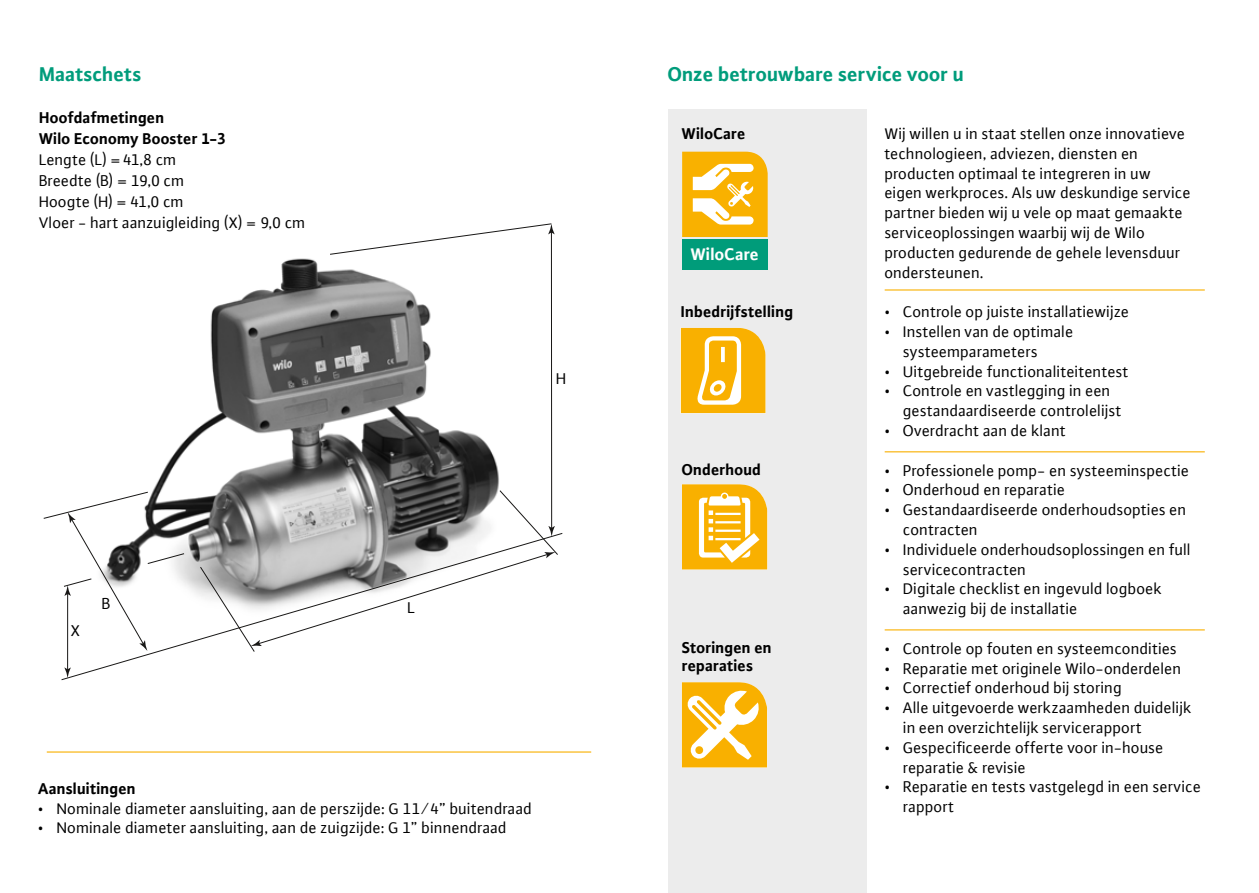
<style>
.page{position:relative;width:1259px;height:893px;background:#fff}
.page>*{position:absolute;margin:0;border:0;box-sizing:border-box;transform-origin:0 0}
.t1{font:700 21px "WILO Plus FM";letter-spacing:-.005em;color:#009c7b}
.t2{font:700 17.7px "WILO Plus FM";color:#fff}
.t3{font:16.8px "WILO Plus FM";color:#000}
.t4{font:16.5px/19.8px "WILO Plus FM";color:#000}
.t5{font:700 16.5px/18px "WILO Plus FM";color:#000}
</style>
<div class="page">
<img style="left:147px;top:234px;width:408px;height:299px">
<svg style="left:61px;top:533px;width:502px;height:147px"></svg>
<hr style="left:551px;top:231px;width:1px;height:298px;background:#181716">
<svg style="left:329px;top:223px;width:225px;height:32px"></svg>
<hr style="left:67px;top:592px;width:1px;height:79px;background:#181716">
<svg style="left:64px;top:667px;width:7px;height:11px"></svg>
<svg style="left:43px;top:492px;width:142px;height:159px"></svg>
<svg style="left:200px;top:490px;width:358px;height:162px"></svg>
<hr style="left:47px;top:751px;width:544px;height:2px;background:#f9b000">
<hr style="left:884px;top:629px;width:320px;height:1px;background:#f9b000">
<hr style="left:884px;top:451px;width:320px;height:1px;background:#f9b000">
<hr style="left:884px;top:289px;width:320px;height:2px;background:#f9b000">
<div style="left:668px;top:109px;width:198px;height:784px;background:#ececec"></div>
<div style="left:682px;top:239px;width:85px;height:30px;background:#009c7a"></div>
<svg style="left:682px;top:152px;width:85px;height:85px;background:#fac441"></svg>
<svg style="left:681px;top:328px;width:85px;height:85px;background:#f9be2e"></svg>
<svg style="left:682px;top:484px;width:85px;height:86px;background:#fac340"></svg>
<svg style="left:682px;top:682px;width:85px;height:86px;background:#fac74d"></svg>
<p class="t1" style="left:39px;top:59px;width:104px">Maatschets</p>
<p class="t1" style="left:668px;top:59px;width:298px">Onze betrouwbare service voor u</p>
<p class="t5" style="left:39px;top:106px;width:188px;line-height:21px">Hoofdafmetingen<br>Wilo Economy Booster 1-3</p>
<p class="t4" style="left:39px;top:148px;width:268px;line-height:21px">Lengte (L) =41,8 cm<br>Breedte (B) = 19,0 cm<br>Hoogte (H) = 41,0 cm<br>Vloer - hart aanzuigleiding (X) = 9,0 cm</p>
<p class="t5" style="left:682px;top:124px;width:65px">WiloCare</p>
<p class="t4" style="left:884px;top:123px;width:308px">Wij willen u in staat stellen onze innovatieve technologieen, adviezen, diensten en producten optimaal te integreren in uw eigen werkproces. Als uw deskundige service partner bieden wij u vele op maat gemaakte serviceoplossingen waarbij wij de Wilo producten gedurende de gehele levensduur ondersteunen.</p>
<p class="t4" style="left:884px;top:302px;width:246px">• Controle op juiste installatiewijze</p>
<p class="t4" style="left:903px;top:321px;width:172px;text-indent:-18px">• Instellen van de optimale systeemparameters</p>
<p class="t4" style="left:884px;top:361px;width:246px">• Uitgebreide functionaliteitentest</p>
<p class="t4" style="left:903px;top:381px;width:220px;text-indent:-18px">• Controle en vastlegging in een gestandaardiseerde controlelijst</p>
<p class="t4" style="left:884px;top:420px;width:183px">• Overdracht aan de klant</p>
<p class="t4" style="left:884px;top:460px;width:306px">• Professionele pomp- en systeeminspectie</p>
<p class="t4" style="left:884px;top:480px;width:182px">• Onderhoud en reparatie</p>
<p class="t4" style="left:903px;top:500px;width:285px;text-indent:-18px">• Gestandaardiseerde onderhoudsopties en contracten</p>
<p class="t4" style="left:903px;top:539px;width:289px;text-indent:-18px">• Individuele onderhoudsoplossingen en full servicecontracten</p>
<p class="t4" style="left:903px;top:579px;width:260px;text-indent:-18px">• Digitale checklist en ingevuld logboek aanwezig bij de installatie</p>
<p class="t4" style="left:884px;top:638px;width:294px">• Controle op fouten en systeemcondities</p>
<p class="t4" style="left:884px;top:658px;width:298px">• Reparatie met originele Wilo-onderdelen</p>
<p class="t4" style="left:884px;top:678px;width:239px">• Correctief onderhoud bij storing</p>
<p class="t4" style="left:903px;top:698px;width:290px;text-indent:-18px">• Alle uitgevoerde werkzaamheden duidelijk in een overzichtelijk servicerapport</p>
<p class="t4" style="left:903px;top:737px;width:262px;text-indent:-18px">• Gespecificeerde offerte voor in-house reparatie &amp; revisie</p>
<p class="t4" style="left:903px;top:777px;width:299px;text-indent:-18px">• Reparatie en tests vastgelegd in een service rapport</p>
<p class="t2" style="left:691px;top:242px;width:70px">WiloCare</p>
<p class="t5" style="left:681px;top:302px;width:114px">Inbedrijfstelling</p>
<p class="t3" style="left:556px;top:368px;width:12px">H</p>
<p class="t5" style="left:682px;top:460px;width:81px">Onderhoud</p>
<p class="t3" style="left:102px;top:593px;width:10px">B</p>
<p class="t3" style="left:407px;top:597px;width:9px">L</p>
<p class="t3" style="left:71px;top:620px;width:11px">X</p>
<p class="t5" style="left:682px;top:638px;width:92px">Storingen en reparaties</p>
<p class="t5" style="left:38px;top:779px;width:99px">Aansluitingen</p>
<p class="t4" style="left:38px;top:798px;width:495px">• Nominale diameter aansluiting, aan de perszijde: G 11⁄4” buitendraad</p>
<p class="t4" style="left:38px;top:818px;width:470px">• Nominale diameter aansluiting, aan de zuigzijde: G 1” binnendraad</p>
</div>
